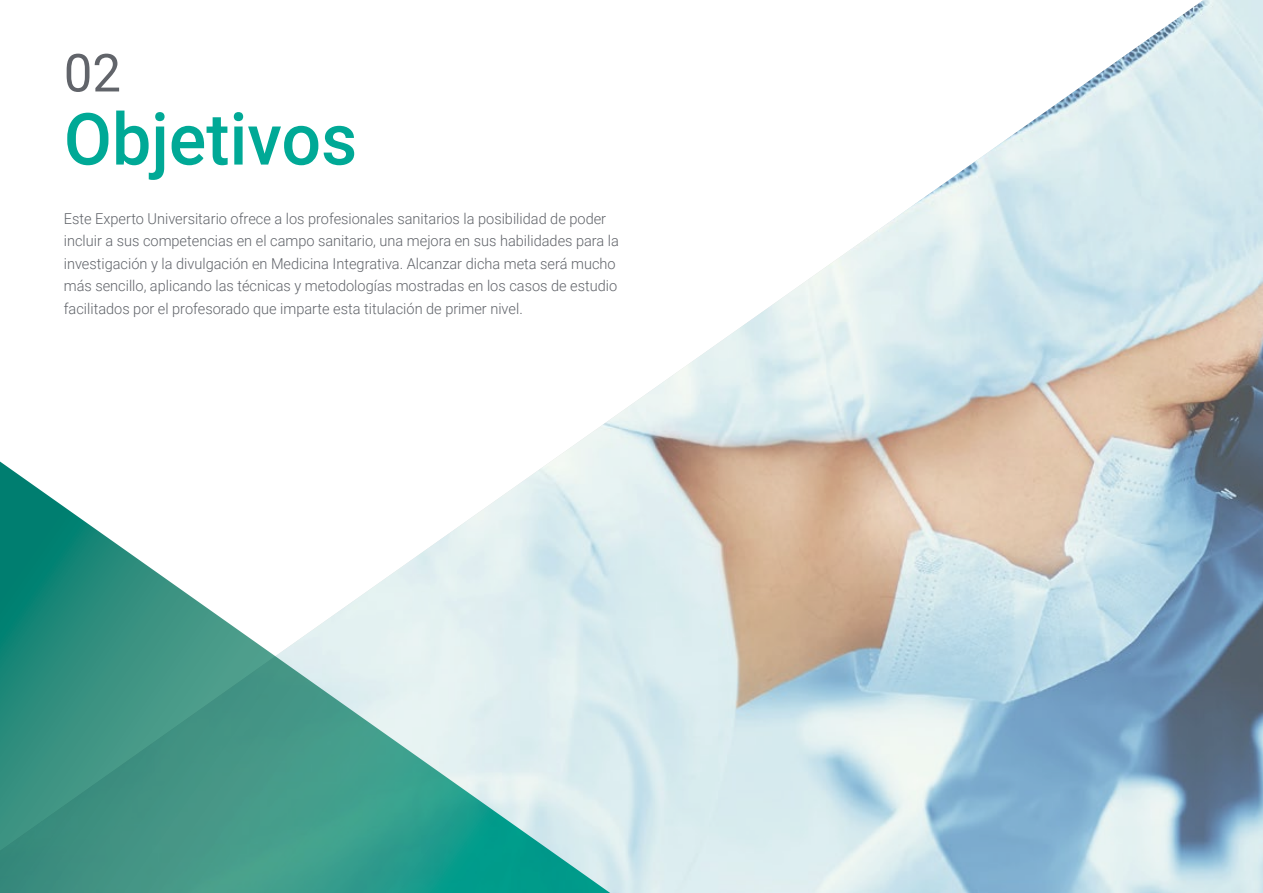
<style>
.page{position:relative;width:1263px;height:893px;background:#fff}
.page>*{position:absolute;margin:0;border:0;box-sizing:border-box;transform-origin:0 0}
.t1{font:500 72px "Roboto";color:#00a996}
.t2{font:52.5px "Roboto";color:#61646a}
.t3{font:300 15px/22.5px "Roboto";color:#61646a}
</style>
<div class="page">
<img style="left:573px;top:0;width:690px;height:893px">
<svg style="left:0;top:446px;width:640px;height:447px"></svg>
<h2 class="t2" style="left:64px;top:36px;width:59px">02</h2>
<h1 class="t1" style="left:64px;top:89px;width:295px">Objetivos</h1>
<p class="t3" style="left:64px;top:207px;width:557px">Este Experto Universitario ofrece a los profesionales sanitarios la posibilidad de poder incluir a sus competencias en el campo sanitario, una mejora en sus habilidades para la investigación y la divulgación en Medicina Integrativa. Alcanzar dicha meta será mucho más sencillo, aplicando las técnicas y metodologías mostradas en los casos de estudio facilitados por el profesorado que imparte esta titulación de primer nivel.</p>
</div>
